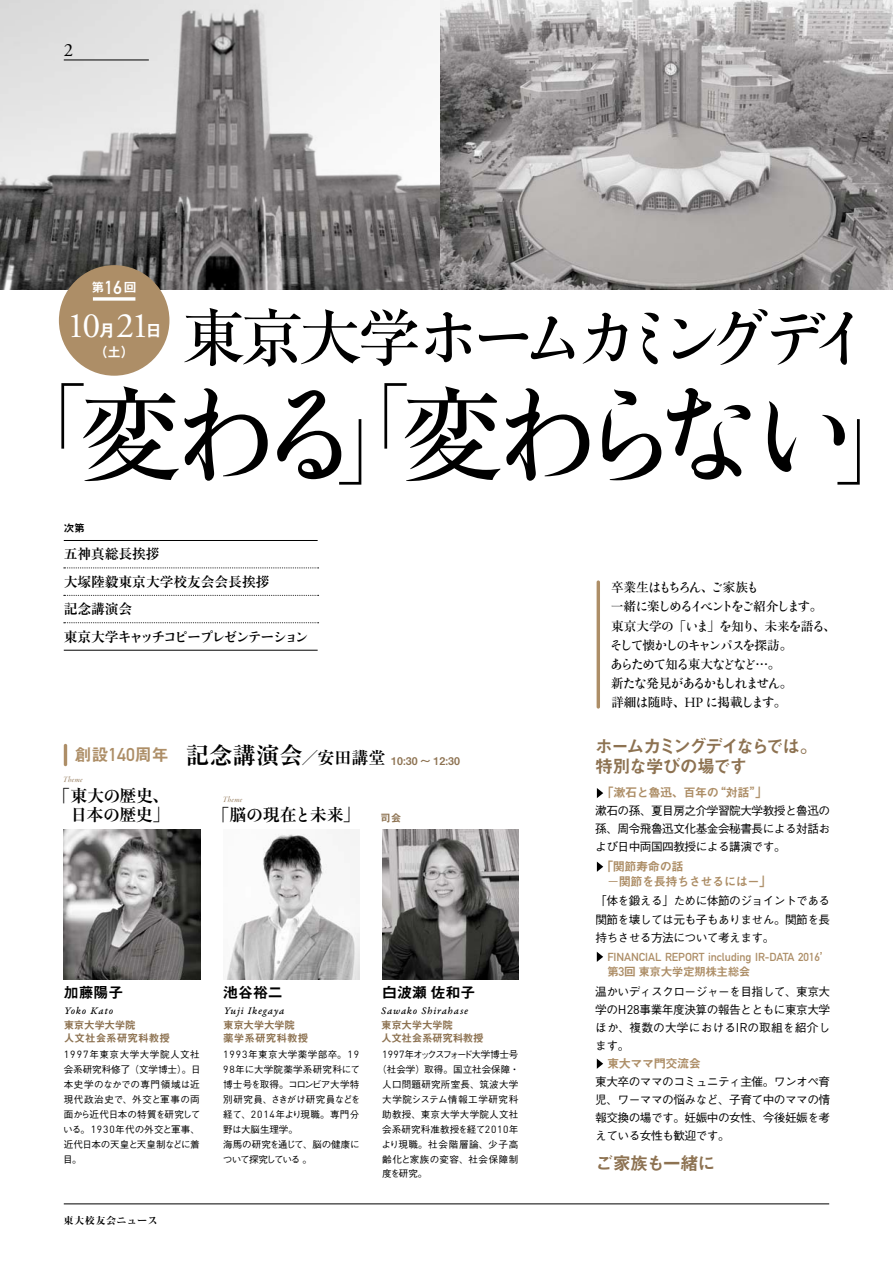
<style>
.page{position:relative;width:893px;height:1263px;background:#fff}
.page>*{position:absolute;margin:0;border:0;box-sizing:border-box;transform-origin:0 0}
.t1{font:104.85px "Yutuki 36 PK Std W5 90 pv RKSJ H";color:#000}
.t2{font:69.9px "Shin Go Pro Ex Light 90 pv RKSJ H";color:#000}
.t3{font:62.7px "Yutuki 36 PK Std W5 90 pv RKSJ H";letter-spacing:-.215em;color:#000}
.t4{font:35.85px "Adobe Garamond Pro";color:#fff}
.t5{font:23.4px "Ryumin Pro Bold 90 pv RKSJ H";color:#000}
.t6{font:18.75px "Adobe Garamond Pro";color:#000}
.t7{font:18px/20.2px "Midashi Go Pro MB31 90 pv RKSJ H";letter-spacing:-.095em;color:#8d7251}
.t8{font:18px "Midashi Go Pro MB31 90 pv RKSJ H";letter-spacing:-.055em;color:#8d7251}
.t9{font:16.95px/19.2px "Ryumin Pro Bold 90 pv RKSJ H";letter-spacing:-.035em;color:#000;text-align:right}
.t10{font:14.85px "Midashi Go Pro MB31 90 pv RKSJ H";color:#000}
.t11{font:13.8px/27.5px "Ryumin Pro Bold 90 pv RKSJ H";letter-spacing:-.005em;color:#000}
.t12{font:13.35px "Midashi Go Pro MB31 90 pv RKSJ H";color:#fff}
.t13{font:12.75px/19.2px "Yutuki 36 PK Std W5 90 pv RKSJ H";letter-spacing:-.165em;color:#000}
.t14{font:12.75px "Midashi Go Pro MB31 90 pv RKSJ H";color:#fff}
.t15{font:12.15px/14.9px "Midashi Go Pro MB31 90 pv RKSJ H";letter-spacing:-.045em;color:#ad8e67}
.t16{font:11.7px/18.1px "Gothic BBB Pro Medium 90 pv RKSJ H";letter-spacing:-.045em;color:#000;text-align:justify}
.t17{font:11.4px "DIN Mittelschrift";letter-spacing:-.005em;color:#ad8e67}
.t18{font:10.65px "Garamond Premr Pro Med It Capt";letter-spacing:.075em;color:#000}
.t19{font:10.65px/12.8px "Midashi Go Pro MB31 90 pv RKSJ H";color:#8d7251}
.t20{font:10.65px/12.8px "Midashi Go Pro MB31 90 pv RKSJ H";letter-spacing:-.04em;color:#8d7251}
.t21{font:10.65px "Midashi Go Pr 6 N MB31 90 pv RKSJ H";color:#000}
.t22{font:9.6px/14.9px "Gothic BBB Pro Medium 90 pv RKSJ H";color:#000;text-align:justify}
.t23{font:9.6px "Gothic BBB Pro Medium 90 pv RKSJ H";letter-spacing:.02em;color:#000}
.t24{font:9.6px "Gothic BBB Pro Medium 90 pv RKSJ H";letter-spacing:-.18em;color:#000}
.t25{font:9.6px "Gothic BBB Pro Medium 90 pv RKSJ H";letter-spacing:.06em;color:#000}
.t26{font:9.6px "Gothic BBB Pro Medium 90 pv RKSJ H";letter-spacing:.07em;color:#000}
.t27{font:9.6px "Gothic BBB Pro Medium 90 pv RKSJ H";letter-spacing:.05em;color:#000}
.t28{font:9.6px "Kocho Std Heavy 90 pv RKSJ H";letter-spacing:.11em;color:#000}
.t29{font:8.55px "Garamond Premr Pro It Disp";letter-spacing:.045em;color:#8d7251}
.s1{font-family:"DIN Mittelschrift";font-size:18.6px}
.s2{font-family:"Ryumin Pro Medium 90 pv RKSJ H"}
.s3{font-family:"Ryumin Pro Medium 90 pv RKSJ H";font-size:104.85px}
.s4{font-family:"Yutuki 36 PK Std W5 90 pv RKSJ H";font-size:104.85px}
.s5{font-family:"Shin Go Pro Ex Light 90 pv RKSJ H";font-size:69.9px}
.s6{font-family:"Midashi Go Pro MB31 90 pv RKSJ H";font-size:17.25px}
.s7{font-family:"Yutuki 36 PK Std W6 90 pv RKSJ H"}
.s8{font-family:"Midashi Go Pro MB31 90 pv RKSJ H";font-size:16.95px;color:#ad8e67}
.s9{font-family:"DIN Mittelschrift";font-size:18.3px;color:#ad8e67}
.s10{font-size:16.95px}
.s11{font-family:"DIN";font-size:10.35px}
.s12{font-family:"Adobe Garamond Pro";font-size:14.1px}
.s13{font-family:"Gothic BBB Pro Medium 90 pv RKSJ H"}
.s14{font-family:"Midashi Go Pro MB31 90 pv RKSJ H";font-size:10.65px}
.s15{font-family:"Midashi Go Pro MB31 90 pv RKSJ H";color:#ad8e67}
.s16{font-family:"DIN Mittelschrift";font-size:12.6px;color:#ad8e67}
.s17{font-family:"DIN";font-size:12.6px}
</style>
<div class="page">
<img style="left:0;top:0;width:893px;height:289px">
<svg style="left:597px;top:788px;width:6px;height:10px"></svg>
<svg style="left:597px;top:861px;width:6px;height:11px"></svg>
<svg style="left:597px;top:952px;width:6px;height:10px"></svg>
<svg style="left:597px;top:1059px;width:6px;height:10px"></svg>
<img style="left:64px;top:829px;width:136px;height:151px">
<img style="left:226px;top:829px;width:134px;height:151px">
<img style="left:382px;top:829px;width:137px;height:151px">
<div style="left:59px;top:265px;width:110px;height:111px;background:#ad8e67;border-radius:50%"></div>
<svg style="left:93px;top:297px;width:42px;height:4px"></svg>
<hr style="left:64px;top:744px;width:3px;height:22px;background:#ad8e67;border-radius:2px">
<hr style="left:597px;top:580px;width:3px;height:129px;background:#ad8e67;border-radius:2px">
<hr style="left:64px;top:540px;width:254px;height:1px;background:#000">
<svg style="left:64px;top:567px;width:255px;height:1px"></svg>
<svg style="left:64px;top:595px;width:255px;height:1px"></svg>
<svg style="left:64px;top:622px;width:255px;height:1px"></svg>
<hr style="left:64px;top:650px;width:254px;height:1px;background:#000">
<hr style="left:64px;top:1203px;width:765px;height:1px;background:#000">
<hr style="left:64px;top:60px;width:85px;height:1px;background:#000">
<p class="t6" style="left:64px;top:38px;width:11px">2</p>
<p class="t14" style="left:92px;top:282px;width:47px">第<span class="s1">16</span>回</p>
<p class="t3" style="left:182px;top:314px;width:692px"><span class="s2">東京大学</span>ホームカミングデイ</p>
<p class="t2" style="left:15px;top:408px;width:393px">「<span class="s3">変</span><span class="s4">わる</span>」</p>
<p class="t1" style="left:338px;top:395px;width:569px"><sup>「</sup><span class="s2">変</span>わらない<span class="s5">」</span></p>
<p class="t4" style="left:67px;top:304px;width:97px">10<span class="s6">月</span>21<span class="s6">日</span></p>
<p class="t12" style="left:94px;top:347px;width:42px">（土）</p>
<p class="t21" style="left:64px;top:524px;width:23px">次第</p>
<p class="t11" style="left:64px;top:542px;width:247px">五神真総長挨拶<br>大塚陸毅東京大学校友会会長挨拶<br>記念講演会<br>東京大学<span class="s7">キャッチコピープレゼンテーション</span></p>
<p class="t5" style="left:74px;top:746px;width:312px"><span class="s8">創設</span><span class="s9">140</span><span class="s8">周年</span> 記念講演会<span class="s10">／安田講堂</span></p>
<p class="t20" style="left:391px;top:756px;width:70px">10:30 ～ 12:30</p>
<p class="t29" style="left:63px;top:774px;width:21px">Theme</p>
<p class="t9" style="left:53px;top:788px;width:118px">「東大<span class="s7">の</span>歴史、日本<span class="s7">の</span>歴史」</p>
<p class="t29" style="left:223px;top:794px;width:21px">Theme</p>
<p class="t9" style="left:213px;top:807px;width:149px">「脳<span class="s7">の</span>現在<span class="s7">と</span>未来」</p>
<p class="t20" style="left:380px;top:813px;width:23px">司会</p>
<p class="t10" style="left:64px;top:987px;width:61px">加藤陽子</p>
<p class="t18" style="left:65px;top:1004px;width:50px">Yoko Kato</p>
<p class="t10" style="left:223px;top:987px;width:61px">池谷裕二</p>
<p class="t18" style="left:224px;top:1004px;width:62px">Yuji Ikegaya</p>
<p class="t10" style="left:382px;top:987px;width:95px">白波瀬佐和子</p>
<p class="t18" style="left:381px;top:1004px;width:88px">Sawako Shirahase</p>
<p class="t19" style="left:64px;top:1020px;width:108px">東京大学大学院<br>人文社会系研究科教授</p>
<p class="t19" style="left:223px;top:1020px;width:87px">東京大学大学院薬学系研究科教授</p>
<p class="t20" style="left:381px;top:1020px;width:104px">東京大学大学院<br>人文社会系研究科教授</p>
<p class="t22" style="left:63px;top:1048px;width:139px"><span class="s11">1997</span>年東京大学大学院人文社会系研究科修了（文学博士）。日本史学のなかでの専門領域は近現代政治史で、外交と軍事の両面から近代日本の特質を研究している。<span class="s11">1930</span>年代の外交と軍事、近代日本の天皇と天皇制などに着目。</p>
<p class="t22" style="left:223px;top:1048px;width:139px;text-align:left"><span class="s11">1993</span>年東京大学薬学部卒。<span class="s11">19<br>98</span>年に大学院薬学系研究科にて博士号を取得。コロンビア大学特別研究員、さきがけ研究員などを経て、<span class="s11">2014</span>年より現職。専門分野は大脳生理学。<br>海馬の研究を通じて、脳の健康について探究している。</p>
<p class="t24" style="left:382px;top:1051px;width:138px"><span class="s11">1997</span>年オックスフォード大学博士号</p>
<p class="t22" style="left:377px;top:1063px;width:144px">（社会学）取得。国立社会保障・</p>
<p class="t23" style="left:382px;top:1081px;width:138px">人口問題研究所室長、筑波大学</p>
<p class="t25" style="left:382px;top:1096px;width:138px">大学院システム情報工学研究科</p>
<p class="t23" style="left:382px;top:1111px;width:138px">助教授、東京大学大学院人文社</p>
<p class="t22" style="left:382px;top:1123px;width:138px">会系研究科准教授を経て<span class="s11">2010</span>年</p>
<p class="t26" style="left:381px;top:1140px;width:138px">より現職。社会階層論、少子高</p>
<p class="t27" style="left:382px;top:1155px;width:138px">齢化と家族の変容、社会保障制</p>
<p class="t22" style="left:382px;top:1168px;width:47px">度を研究。</p>
<p class="t28" style="left:64px;top:1217px;width:95px">東大校友会ニュース</p>
<p class="t13" style="left:610px;top:580px;width:228px"><span class="s2">卒業生</span>はもちろん<span class="s2">、</span>ご<span class="s2">家族</span>も<br><span class="s2">一緒</span>に<span class="s2">楽</span>しめるイベントをご<span class="s2">紹介</span>します<span class="s2">。東京大学</span>の<span class="s2">「</span>いま<span class="s2">」</span>を<span class="s2">知</span>り<span class="s2">、未来</span>を<span class="s2">語</span>る<span class="s2">、</span>そして<span class="s2">懐</span>かしのキャンパスを<span class="s2">探訪。<br></span>あらためて<span class="s2">知</span>る<span class="s2">東大</span>などなど<span class="s2">…。<br>新</span>たな<span class="s2">発見</span>があるかもしれません<span class="s2">。<br>詳細</span>は<span class="s2">随時、</span><span class="s12">HP</span> に<span class="s2">掲載</span>します<span class="s2">。</span></p>
<p class="t7" style="left:595px;top:739px;width:224px">ホームカミングデイならでは。特別な学びの場です</p>
<p class="t15" style="left:601px;top:787px;width:167px">「漱石と魯迅、百年の“対話”」</p>
<p class="t16" style="left:595px;top:803px;width:236px">漱石の孫、夏目房之介学習院大学教授と魯迅の孫、周令飛魯迅文化基金会秘書長による対話および日中両国四教授による講演です。</p>
<p class="t15" style="left:607px;top:861px;width:166px;text-indent:-6px">「関節寿命の話<br><span class="s13">－</span>関節を長持ちさせるには－」</p>
<p class="t16" style="left:595px;top:893px;width:237px">「体を鍛える」ために体節のジョイントである関節を壊しては元も子もありません。関節を長持ちさせる方法について考えます。</p>
<p class="t17" style="left:607px;top:953px;width:225px">FINANCIAL REPORT including IR-DATA 2016<span class="s14">’</span></p>
<p class="t16" style="left:595px;top:963px;width:236px;line-height:19.6px;text-indent:12px"><span class="s15">第</span><span class="s16">3</span><span class="s15">回東京大学定期株主総会<br></span>温かいディスクロージャーを目指して、東京大</p>
<p class="t16" style="left:595px;top:1002px;width:236px">学の<span class="s17">H28</span>事業年度決算の報告とともに東京大学ほか、複数の大学における<span class="s17">IR</span>の取組を紹介します。</p>
<p class="t15" style="left:607px;top:1058px;width:96px">東大ママ門交流会</p>
<p class="t16" style="left:595px;top:1074px;width:236px">東大卒のママのコミュニティ主催。ワンオペ育児、ワーママの悩みなど、子育て中のママの情報交換の場です。妊娠中の女性、今後妊娠を考えている女性も歓迎です。</p>
<p class="t8" style="left:595px;top:1156px;width:122px">ご家族も一緒に</p>
</div>
